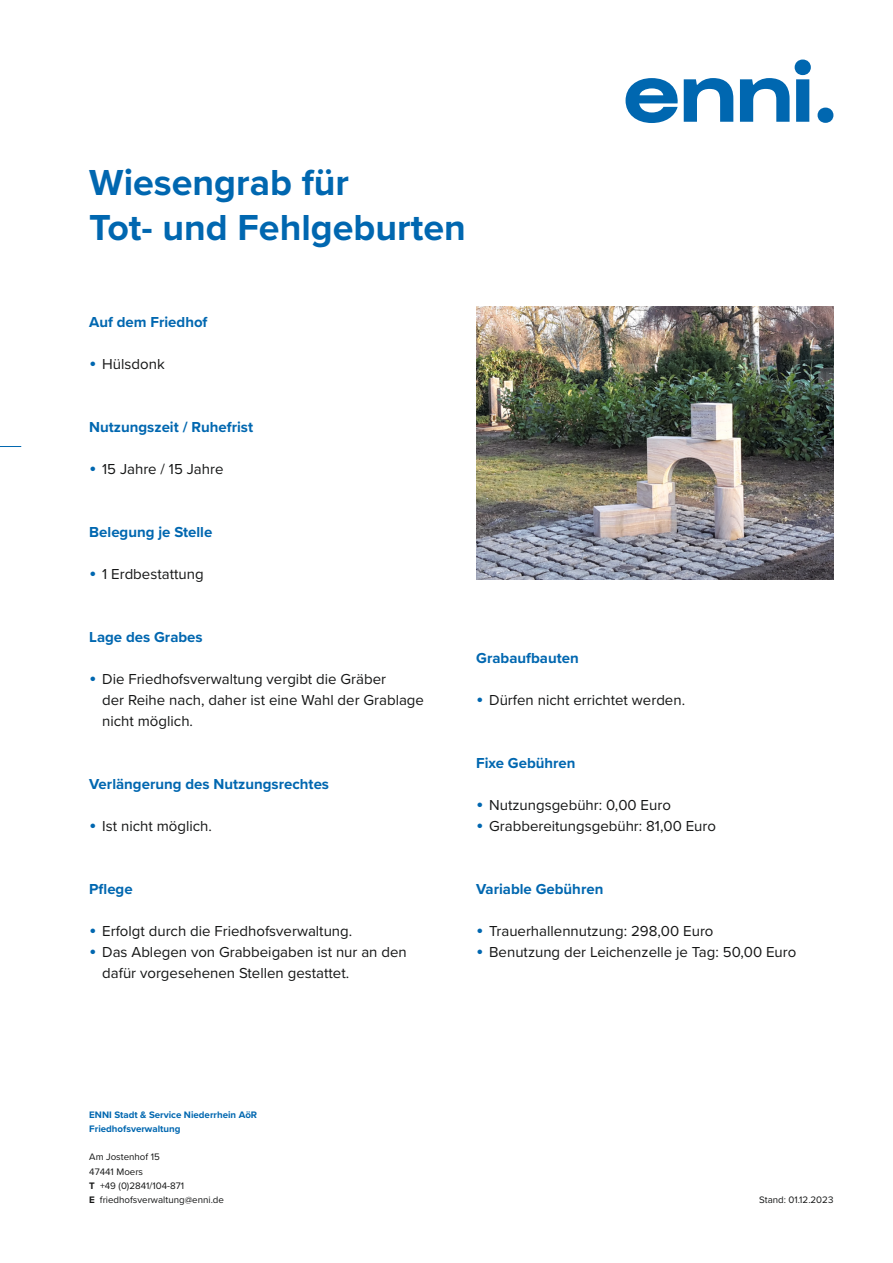
<style>
.page{position:relative;width:893px;height:1263px;background:#fff}
.page>*{position:absolute;margin:0;border:0;box-sizing:border-box;transform-origin:0 0}
.t1{font:700 37.5px/45px "Proxima Nova";color:#0067b0}
.t2{font:15px/21px "Proxima Nova";color:#151616}
.t3{font:700 15px "Proxima Nova";color:#0067b0}
.t4{font:9.75px/14.2px "Proxima Nova";color:#151616}
.t5{font:700 9.75px/14.2px "Proxima Nova";color:#0067b0}
.s1{font-size:21px;color:#0067b0}
.s2{font-weight:700}
</style>
<div class="page">
<svg style="left:0;top:446px;width:21px;height:1px"></svg>
<svg style="left:626px;top:60px;width:207px;height:63px"></svg>
<img style="left:476px;top:306px;width:357px;height:273px">
<h1 class="t1" style="left:89px;top:159px;width:378px">Wiesengrab für<br>Tot- und Fehlgeburten</h1>
<p class="t3" style="left:89px;top:311px;width:120px">Auf dem Friedhof</p>
<p class="t2" style="left:89px;top:353px;width:77px"><span class="s1">•</span> Hülsdonk</p>
<p class="t3" style="left:89px;top:416px;width:165px">Nutzungszeit / Ruhefrist</p>
<p class="t2" style="left:89px;top:458px;width:136px"><span class="s1">•</span> 15 Jahre / 15 Jahre</p>
<p class="t3" style="left:89px;top:521px;width:125px">Belegung je Stelle</p>
<p class="t2" style="left:89px;top:563px;width:116px"><span class="s1">•</span> 1 Erdbestattung</p>
<p class="t3" style="left:89px;top:626px;width:115px">Lage des Grabes</p>
<p class="t2" style="left:102px;top:668px;width:323px;text-indent:-13px"><span class="s1">•</span> Die Friedhofsverwaltung vergibt die Gräber<br>der Reihe nach, daher ist eine Wahl der Grablage nicht möglich.</p>
<p class="t3" style="left:89px;top:773px;width:241px">Verlängerung des Nutzungsrechtes</p>
<p class="t2" style="left:89px;top:815px;width:124px"><span class="s1">•</span> Ist nicht möglich.</p>
<p class="t3" style="left:89px;top:878px;width:45px">Pflege</p>
<p class="t2" style="left:89px;top:920px;width:265px"><span class="s1">•</span> Erfolgt durch die Friedhofsverwaltung.</p>
<p class="t2" style="left:102px;top:941px;width:306px;text-indent:-13px"><span class="s1">•</span> Das Ablegen von Grabbeigaben ist nur an den dafür vorgesehenen Stellen gestattet.</p>
<p class="t3" style="left:476px;top:647px;width:104px">Grabaufbauten</p>
<p class="t2" style="left:476px;top:689px;width:210px"><span class="s1">•</span> Dürfen nicht errichtet werden.</p>
<p class="t3" style="left:476px;top:752px;width:101px">Fixe Gebühren</p>
<p class="t2" style="left:476px;top:794px;width:196px"><span class="s1">•</span> Nutzungsgebühr: 0,00 Euro</p>
<p class="t2" style="left:476px;top:815px;width:241px"><span class="s1">•</span> Grabbereitungsgebühr: 81,00 Euro</p>
<p class="t3" style="left:476px;top:878px;width:129px">Variable Gebühren</p>
<p class="t2" style="left:476px;top:920px;width:239px"><span class="s1">•</span> Trauerhallennutzung: 298,00 Euro</p>
<p class="t2" style="left:476px;top:941px;width:322px"><span class="s1">•</span> Benutzung der Leichenzelle je Tag: 50,00 Euro</p>
<p class="t5" style="left:89px;top:1107px;width:169px">ENNI Stadt &amp; Service Niederrhein AöR<br>Friedhofsverwaltung</p>
<p class="t4" style="left:89px;top:1149px;width:136px">Am Jostenhof 15<br>47441 Moers<br><span class="s2">T</span> +49 (0)2841/104-871<br><span class="s2">E</span> friedhofsverwaltung@enni.de</p>
<p class="t4" style="left:759px;top:1192px;width:76px">Stand: 01.12.2023</p>
</div>
